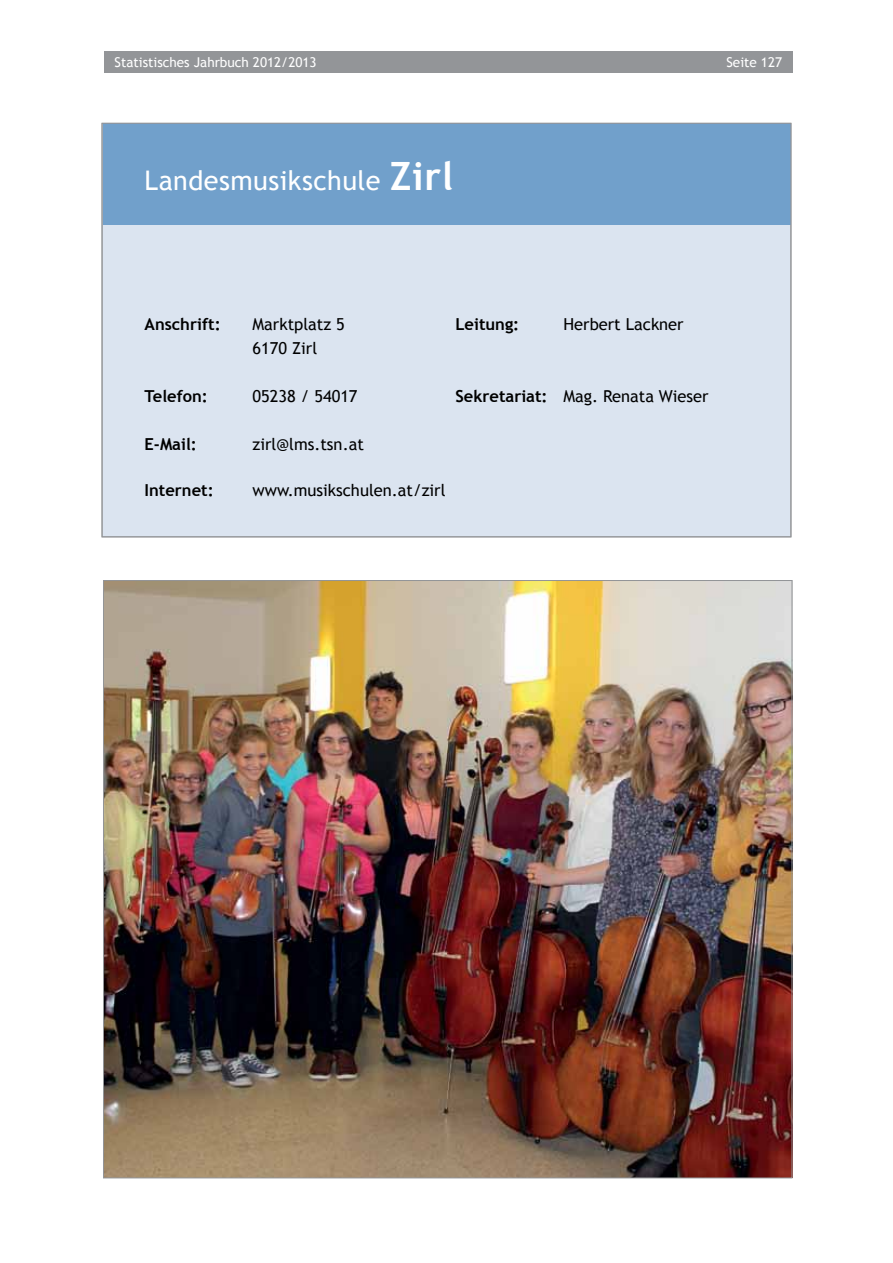
<style>
.page{position:relative;width:893px;height:1263px;background:#fff}
.page>*{position:absolute;margin:0;border:0;box-sizing:border-box;transform-origin:0 0}
.t1{font:27px "Trebuchet MS";letter-spacing:.015em;color:#fff}
.t2{font:16.5px/24px "Trebuchet MS";color:#000}
.t3{font:700 16.5px "Trebuchet MS";color:#000}
.t4{font:13.5px "Trebuchet MS";color:#fff}
.s1{font-weight:700;font-size:39px}
.s2{font-weight:700}
</style>
<div class="page">
<div style="left:104px;top:51px;width:689px;height:21px;background:#939598"></div>
<div style="left:102px;top:123px;width:689px;height:414px;background:#dbe4f0"></div>
<div style="left:103px;top:124px;width:688px;height:101px;background:#71a0cb"></div>
<img style="left:105px;top:582px;width:685px;height:594px">
<p class="t4" style="left:115px;top:54px;width:204px">Statistisches Jahrbuch 2012/2013</p>
<p class="t4" style="left:726px;top:54px;width:57px">Seite 127</p>
<h1 class="t1" style="left:145px;top:165px;width:310px">Landesmusikschule <span class="s1">Zirl</span></h1>
<p class="t3" style="left:145px;top:314px;width:78px">Anschrift:</p>
<p class="t2" style="left:253px;top:312px;width:94px">Marktplatz 5<br>6170 Zirl</p>
<p class="t3" style="left:145px;top:386px;width:65px">Telefon:</p>
<p class="t2" style="left:253px;top:384px;width:107px">05238 / 54017</p>
<p class="t3" style="left:145px;top:434px;width:54px">E-Mail:</p>
<p class="t2" style="left:253px;top:432px;width:113px">zirl@lms.tsn.at</p>
<p class="t3" style="left:455px;top:314px;width:65px">Leitung:</p>
<p class="t2" style="left:563px;top:312px;width:122px">Herbert Lackner</p>
<p class="t2" style="left:455px;top:384px;width:255px"><span class="s2">Sekretariat:</span> Mag. Renata Wieser</p>
<p class="t3" style="left:145px;top:480px;width:71px">Internet:</p>
<p class="t2" style="left:253px;top:479px;width:195px">www.musikschulen.at/zirl</p>
</div>
